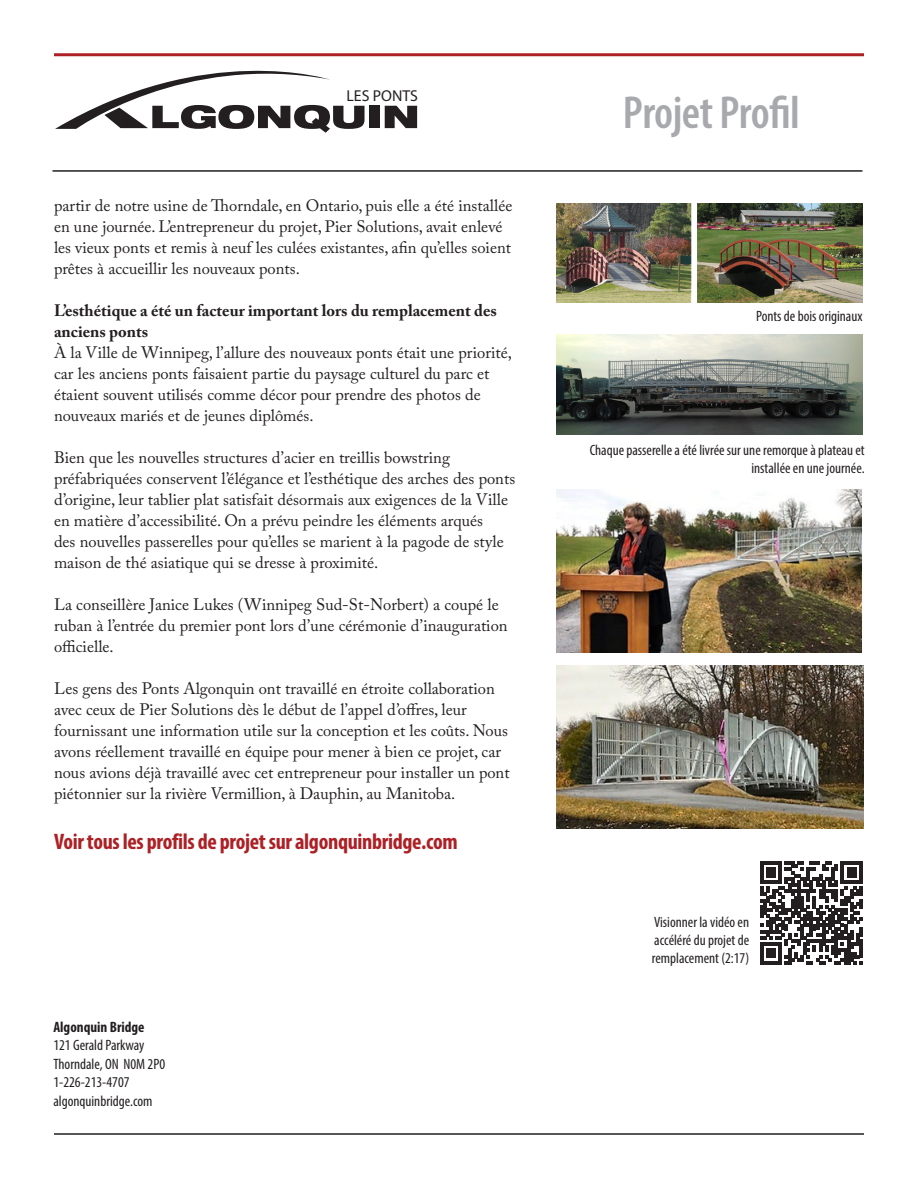
<style>
.page{position:relative;width:918px;height:1188px;background:#fff}
.page>*{position:absolute;margin:0;border:0;box-sizing:border-box;transform-origin:0 0}
.Profile{font:600 condensed 46.5px "Myriad Pro";letter-spacing:-.01em;color:#a8a9ad}
.Header_Red_2{font:700 condensed 22.5px "Myriad Pro";letter-spacing:-.015em;color:#ad2126}
.copy{font:16.5px/21px "Adobe Caslon Pro";color:#231f20}
.Sub_2{font:700 16.5px/21px "Adobe Caslon Pro";color:#231f20}
.t1{font:15.75px "Myriad Pro";color:#231f20}
.Video_tour{font:condensed 15px/18px "Myriad Pro";color:#231f20}
.s1{font-weight:700}
</style>
<div class="page">
<hr style="left:54px;top:1133px;width:810px;height:2px;background:#231f20">
<hr style="left:52px;top:170px;width:810px;height:2px;background:#231f20">
<hr style="left:54px;top:53px;width:810px;height:3px;background:#ad2126">
<div style="left:369px;top:106px;width:11px;height:22px;background:#231f20"></div>
<svg style="left:385px;top:106px;width:32px;height:22px"></svg>
<svg style="left:55px;top:53px;width:310px;height:80px"></svg>
<img style="left:557px;top:203px;width:305px;height:99px">
<img style="left:557px;top:335px;width:305px;height:100px">
<img style="left:557px;top:490px;width:306px;height:163px">
<img style="left:557px;top:665px;width:307px;height:164px">
<svg style="left:760px;top:862px;width:103px;height:102px"></svg>
<p class="t1" style="left:347px;top:86px;width:73px">LES PONTS</p>
<p class="copy" style="left:54px;top:195px;width:460px">partir de notre usine de Thorndale, en Ontario, puis elle a été installée en une journée. L’entrepreneur du projet, Pier Solutions, avait enlevé les vieux ponts et remis à neuf les culées existantes, afin qu’elles soient prêtes à accueillir les nouveaux ponts.</p>
<p class="Sub_2" style="left:54px;top:300px;width:444px">L’esthétique a été un facteur important lors du remplacement des anciens ponts</p>
<p class="copy" style="left:54px;top:342px;width:459px">À la Ville de Winnipeg, l’allure des nouveaux ponts était une priorité, car les anciens ponts faisaient partie du paysage culturel du parc et étaient souvent utilisés comme décor pour prendre des photos de nouveaux mariés et de jeunes diplômés.</p>
<p class="copy" style="left:54px;top:447px;width:463px">Bien que les nouvelles structures d’acier en treillis bowstring préfabriquées conservent l’élégance et l’esthétique des arches des ponts d’origine, leur tablier plat satisfait désormais aux exigences de la Ville en matière d’accessibilité. On a prévu peindre les éléments arqués<br>des nouvelles passerelles pour qu’elles se marient à la pagode de style maison de thé asiatique qui se dresse à proximité.</p>
<p class="copy" style="left:54px;top:594px;width:455px">La conseillère Janice Lukes (Winnipeg Sud-St-Norbert) a coupé le ruban à l’entrée du premier pont lors d’une cérémonie d’inauguration officielle.</p>
<p class="copy" style="left:54px;top:678px;width:457px">Les gens des Ponts Algonquin ont travaillé en étroite collaboration avec ceux de Pier Solutions dès le début de l’appel d’offres, leur fournissant une information utile sur la conception et les coûts. Nous avons réellement travaillé en équipe pour mener à bien ce projet, car nous avions déjà travaillé avec cet entrepreneur pour installer un pont piétonnier sur la rivière Vermillion, à Dauphin, au Manitoba.</p>
<p class="Header_Red_2" style="left:54px;top:828px;width:405px">Voir tous les profils de projet sur algonquinbridge.com</p>
<p class="Video_tour" style="left:53px;top:1017px;width:93px;line-height:18.6px"><span class="s1">Algonquin Bridge<br></span>121 Gerald Parkway</p>
<p class="Video_tour" style="left:53px;top:1055px;width:113px">Thorndale, ON N0M 2P0</p>
<p class="Video_tour" style="left:53px;top:1073px;width:78px">1-226-213-4707</p>
<p class="Video_tour" style="left:53px;top:1092px;width:101px">algonquinbridge.com</p>
<p class="Profile" style="left:623px;top:84px;width:178px">Projet Profil</p>
<p class="Video_tour" style="left:756px;top:307px;width:108px">Ponts de bois originaux</p>
<p class="Video_tour" style="left:590px;top:440px;width:276px;text-align:right">Chaque passerelle a été livrée sur une remorque à plateau et installée en une journée.</p>
<p class="Video_tour" style="left:652px;top:913px;width:99px;text-align:justify">Visionner la vidéo en accéléré du projet de remplacement (2:17)</p>
</div>
